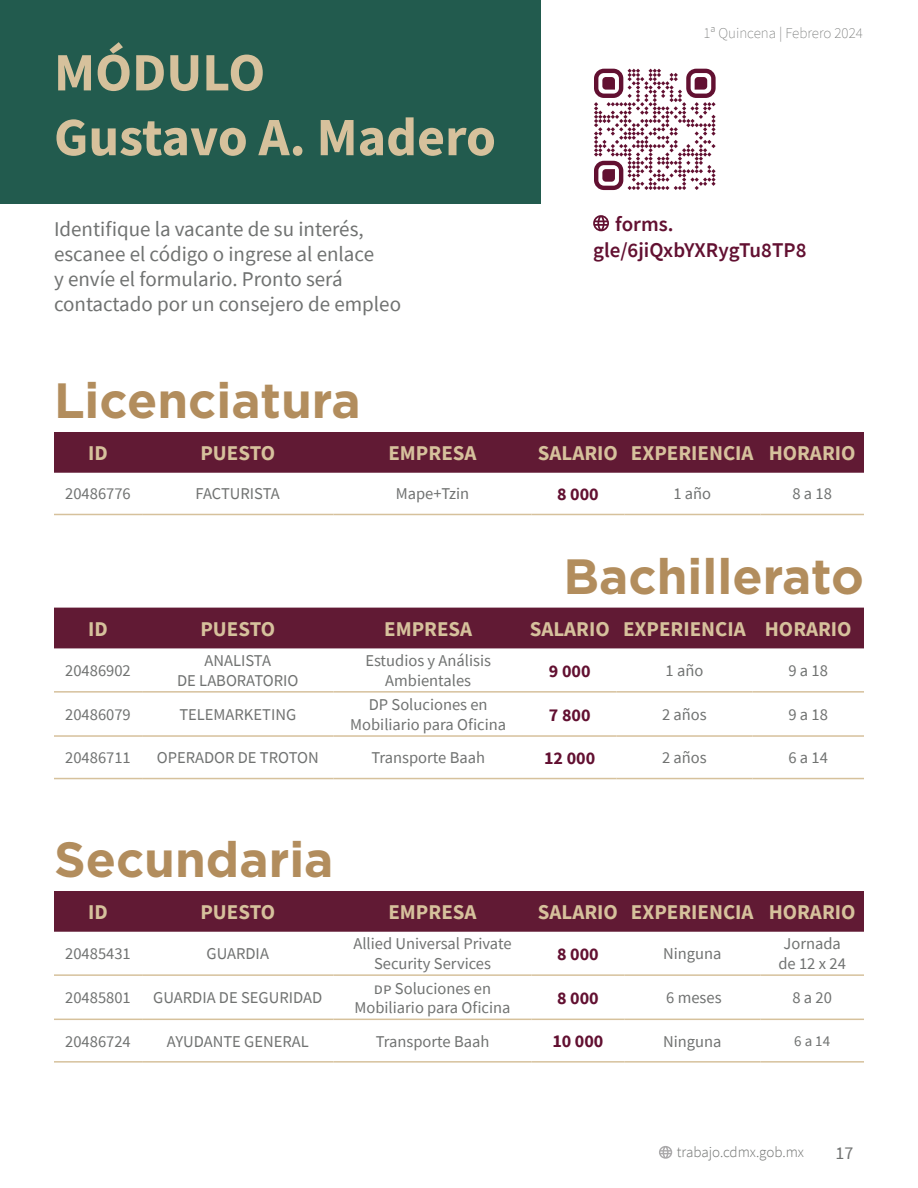
<style>
.page{position:relative;width:918px;height:1188px;background:#fff}
.page>*{position:absolute;margin:0;border:0;box-sizing:border-box;transform-origin:0 0}
.t1{font:700 54px "Source Sans Pro";color:#d6c19c}
.t2{font:700 49.5px "Gotham";color:#b28d5d}
.t3{font:21px/25.2px "Source Sans Pro";color:#707271}
.t4{font:700 21px "Source Sans Pro";color:#d6c19c}
.t5{font:600 21px/25.2px "Source Sans Pro";color:#621031}
.t6{font:700 18px "Source Sans Pro";color:#621031}
.t7{font:18px "Source Sans Pro";color:#707271}
.t8{font:16.5px/19.8px "Source Sans Pro";color:#707271;text-align:center}
.t9{font:200 15px "Source Sans Pro";color:#707271}
.t10{font:300 15px "Source Sans Pro";color:#717371}
.t11{font:15px "Source Sans Pro";color:#707271}
</style>
<div class="page">
<svg style="left:659px;top:1146px;width:13px;height:13px"></svg>
<div style="left:54px;top:432px;width:810px;height:41px;background:#611a34"></div>
<hr style="left:54px;top:514px;width:88px;height:1px;background:#d6c19c">
<hr style="left:142px;top:514px;width:191px;height:1px;background:#d6c19c">
<hr style="left:333px;top:514px;width:199px;height:1px;background:#d6c19c">
<hr style="left:532px;top:514px;width:92px;height:1px;background:#d6c19c">
<hr style="left:624px;top:514px;width:136px;height:1px;background:#d6c19c">
<hr style="left:760px;top:514px;width:104px;height:1px;background:#d6c19c">
<div style="left:0;top:0;width:540px;height:203px;background:#225b4e"></div>
<svg style="left:593px;top:215px;width:16px;height:16px"></svg>
<svg style="left:594px;top:69px;width:122px;height:121px"></svg>
<div style="left:54px;top:608px;width:810px;height:40px;background:#611a34"></div>
<hr style="left:54px;top:691px;width:88px;height:2px;background:#d6c19c">
<hr style="left:142px;top:691px;width:191px;height:2px;background:#d6c19c">
<hr style="left:333px;top:691px;width:190px;height:2px;background:#d6c19c">
<hr style="left:523px;top:691px;width:93px;height:2px;background:#d6c19c">
<hr style="left:616px;top:691px;width:136px;height:2px;background:#d6c19c">
<hr style="left:752px;top:691px;width:112px;height:2px;background:#d6c19c">
<hr style="left:54px;top:735px;width:88px;height:2px;background:#d6c19c">
<hr style="left:142px;top:735px;width:191px;height:2px;background:#d6c19c">
<hr style="left:333px;top:735px;width:190px;height:2px;background:#d6c19c">
<hr style="left:523px;top:735px;width:93px;height:2px;background:#d6c19c">
<hr style="left:616px;top:735px;width:136px;height:2px;background:#d6c19c">
<hr style="left:752px;top:735px;width:112px;height:2px;background:#d6c19c">
<hr style="left:54px;top:778px;width:88px;height:1px;background:#d6c19c">
<hr style="left:142px;top:778px;width:191px;height:1px;background:#d6c19c">
<hr style="left:333px;top:778px;width:190px;height:1px;background:#d6c19c">
<hr style="left:523px;top:778px;width:93px;height:1px;background:#d6c19c">
<hr style="left:616px;top:778px;width:136px;height:1px;background:#d6c19c">
<hr style="left:752px;top:778px;width:112px;height:1px;background:#d6c19c">
<div style="left:54px;top:891px;width:810px;height:41px;background:#611a34"></div>
<hr style="left:54px;top:974px;width:88px;height:2px;background:#d6c19c">
<hr style="left:142px;top:974px;width:191px;height:2px;background:#d6c19c">
<hr style="left:333px;top:974px;width:199px;height:2px;background:#d6c19c">
<hr style="left:532px;top:974px;width:92px;height:2px;background:#d6c19c">
<hr style="left:624px;top:974px;width:136px;height:2px;background:#d6c19c">
<hr style="left:760px;top:974px;width:104px;height:2px;background:#d6c19c">
<hr style="left:54px;top:1019px;width:88px;height:1px;background:#d6c19c">
<hr style="left:142px;top:1019px;width:191px;height:1px;background:#d6c19c">
<hr style="left:333px;top:1019px;width:199px;height:1px;background:#d6c19c">
<hr style="left:532px;top:1019px;width:92px;height:1px;background:#d6c19c">
<hr style="left:624px;top:1019px;width:136px;height:1px;background:#d6c19c">
<hr style="left:760px;top:1019px;width:104px;height:1px;background:#d6c19c">
<hr style="left:54px;top:1061px;width:88px;height:2px;background:#d6c19c">
<hr style="left:142px;top:1061px;width:191px;height:2px;background:#d6c19c">
<hr style="left:333px;top:1061px;width:199px;height:2px;background:#d6c19c">
<hr style="left:532px;top:1061px;width:92px;height:2px;background:#d6c19c">
<hr style="left:624px;top:1061px;width:136px;height:2px;background:#d6c19c">
<hr style="left:760px;top:1061px;width:104px;height:2px;background:#d6c19c">
<p class="t1" style="left:54px;top:36px;width:213px">MÓDULO</p>
<p class="t1" style="left:54px;top:101px;width:443px">Gustavo A. Madero</p>
<p class="t9" style="left:703px;top:24px;width:161px">1ᵃ Quincena | Febrero 2024</p>
<p class="t3" style="left:54px;top:216px;width:349px">Identifique la vacante de su interés, escanee el código o ingrese al enlace<br>y envíe el formulario. Pronto será contactado por un consejero de empleo</p>
<p class="t5" style="left:593px;top:212px;width:215px;text-indent:22px">forms. gle/6jiQxbYXRygTu8TP8</p>
<p class="t2" style="left:54px;top:372px;width:308px">Licenciatura</p>
<p class="t4" style="left:88px;top:439px;width:21px">ID</p>
<p class="t4" style="left:200px;top:439px;width:76px">PUESTO</p>
<p class="t4" style="left:388px;top:439px;width:90px">EMPRESA</p>
<p class="t4" style="left:538px;top:439px;width:82px">SALARIO</p>
<p class="t4" style="left:631px;top:439px;width:124px">EXPERIENCIA</p>
<p class="t4" style="left:769px;top:439px;width:88px">HORARIO</p>
<p class="t8" style="left:65px;top:484px;width:67px">20486776</p>
<p class="t8" style="left:196px;top:484px;width:86px">FACTURISTA</p>
<p class="t8" style="left:396px;top:484px;width:75px">Mape+Tzin</p>
<p class="t6" style="left:557px;top:482px;width:43px">8 000</p>
<p class="t8" style="left:673px;top:484px;width:39px">1 año</p>
<p class="t8" style="left:792px;top:484px;width:41px">8 a 18</p>
<p class="t2" style="left:563px;top:548px;width:302px">Bachillerato</p>
<p class="t4" style="left:88px;top:615px;width:21px">ID</p>
<p class="t4" style="left:200px;top:615px;width:76px">PUESTO</p>
<p class="t4" style="left:384px;top:615px;width:90px">EMPRESA</p>
<p class="t4" style="left:530px;top:615px;width:82px">SALARIO</p>
<p class="t4" style="left:623px;top:615px;width:124px">EXPERIENCIA</p>
<p class="t4" style="left:765px;top:615px;width:88px">HORARIO</p>
<p class="t8" style="left:65px;top:660px;width:67px">20486902</p>
<p class="t8" style="left:365px;top:651px;width:127px">Estudios y Análisis</p>
<p class="t8" style="left:385px;top:670px;width:87px">Ambientales</p>
<p class="t8" style="left:204px;top:651px;width:68px">ANALISTA</p>
<p class="t8" style="left:177px;top:670px;width:123px">DE LABORATORIO</p>
<p class="t6" style="left:549px;top:658px;width:43px">9 000</p>
<p class="t8" style="left:666px;top:660px;width:39px">1 año</p>
<p class="t8" style="left:788px;top:660px;width:41px">9 a 18</p>
<p class="t8" style="left:65px;top:705px;width:67px">20486079</p>
<p class="t8" style="left:179px;top:705px;width:118px">TELEMARKETING</p>
<p class="t8" style="left:350px;top:695px;width:157px">DP Soluciones en<br>Mobiliario para Oficina</p>
<p class="t6" style="left:549px;top:703px;width:43px">7 800</p>
<p class="t8" style="left:662px;top:705px;width:46px">2 años</p>
<p class="t8" style="left:788px;top:705px;width:41px">9 a 18</p>
<p class="t8" style="left:65px;top:748px;width:67px">20486711</p>
<p class="t8" style="left:157px;top:748px;width:164px">OPERADOR DE TROTON</p>
<p class="t8" style="left:371px;top:748px;width:115px">Transporte Baah</p>
<p class="t6" style="left:544px;top:746px;width:53px">12 000</p>
<p class="t8" style="left:662px;top:748px;width:46px">2 años</p>
<p class="t8" style="left:788px;top:748px;width:41px">6 a 14</p>
<p class="t2" style="left:54px;top:831px;width:281px">Secundaria</p>
<p class="t4" style="left:88px;top:898px;width:21px">ID</p>
<p class="t4" style="left:200px;top:898px;width:76px">PUESTO</p>
<p class="t4" style="left:388px;top:898px;width:90px">EMPRESA</p>
<p class="t4" style="left:538px;top:898px;width:82px">SALARIO</p>
<p class="t4" style="left:631px;top:898px;width:124px">EXPERIENCIA</p>
<p class="t4" style="left:769px;top:898px;width:88px">HORARIO</p>
<p class="t8" style="left:65px;top:944px;width:67px">20485431</p>
<p class="t8" style="left:207px;top:944px;width:64px">GUARDIA</p>
<p class="t8" style="left:353px;top:934px;width:160px">Allied Universal Private<br>Security Services</p>
<p class="t6" style="left:557px;top:942px;width:43px">8 000</p>
<p class="t8" style="left:663px;top:944px;width:60px">Ninguna</p>
<p class="t8" style="left:783px;top:934px;width:59px">Jornada</p>
<p class="t8" style="left:778px;top:954px;width:69px">de 12 x 24</p>
<p class="t8" style="left:65px;top:988px;width:67px">20485801</p>
<p class="t8" style="left:153px;top:988px;width:170px">GUARDIA DE SEGURIDAD</p>
<p class="t8" style="left:355px;top:978px;width:157px">dp Soluciones en<br>Mobiliario para Oficina</p>
<p class="t6" style="left:557px;top:986px;width:43px">8 000</p>
<p class="t8" style="left:666px;top:988px;width:57px">6 meses</p>
<p class="t8" style="left:792px;top:988px;width:41px">8 a 20</p>
<p class="t8" style="left:65px;top:1031px;width:67px">20486724</p>
<p class="t8" style="left:167px;top:1031px;width:144px">AYUDANTE GENERAL</p>
<p class="t8" style="left:376px;top:1031px;width:115px">Transporte Baah</p>
<p class="t6" style="left:552px;top:1029px;width:53px">10 000</p>
<p class="t8" style="left:663px;top:1031px;width:60px">Ninguna</p>
<p class="t11" style="left:794px;top:1032px;width:37px">6 a 14</p>
<p class="t10" style="left:677px;top:1143px;width:129px">trabajo.cdmx.gob.mx</p>
<p class="t7" style="left:835px;top:1142px;width:19px">17</p>
</div>
